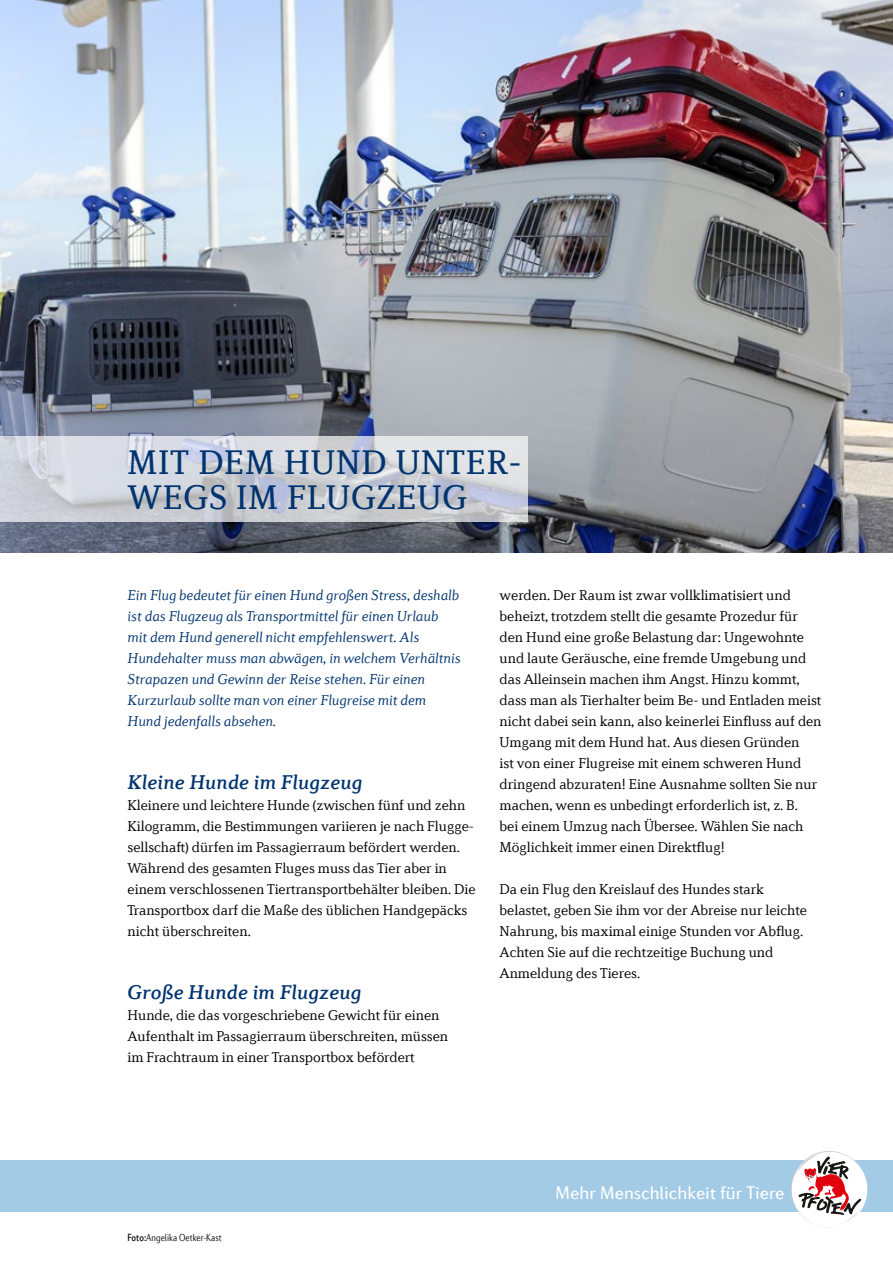
<style>
.page{position:relative;width:893px;height:1263px;background:#fff}
.page>*{position:absolute;margin:0;border:0;box-sizing:border-box;transform-origin:0 0}
.t1{font:36px/34.5px "Diverda Serif Com";letter-spacing:.02em;color:#00346f}
.t2{font:italic 500 21px "Diverda Serif Com";letter-spacing:.01em;color:#00346f}
.t3{font:18.45px "Diverda Sans Com";letter-spacing:-.005em;color:#fff}
.t4{font:300 15px/21px "Diverda Serif Com";letter-spacing:-.005em;color:#000}
.t5{font:italic 300 15px/21px "Diverda Serif Com";letter-spacing:-.005em;color:#00346f}
.t6{font:300 10.5px "Diverda Sans Com";letter-spacing:.005em;color:#000;scale:.8 1}
.s1{font-weight:500}
</style>
<div class="page">
<img style="left:0;top:0;width:893px;height:553px">
<svg style="left:0;top:437px;width:527px;height:85px;background:#cfd2d9"></svg>
<div style="left:0;top:1161px;width:893px;height:51px;background:#a3cbe6"></div>
<svg style="left:792px;top:1151px;width:75px;height:77px"></svg>
<h1 class="t1" style="left:128px;top:445px;width:395px">MIT DEM HUND UNTER-<br>WEGS IM FLUGZEUG</h1>
<p class="t5" style="left:128px;top:584px;width:335px">Ein Flug bedeutet für einen Hund großen Stress, deshalb ist das Flugzeug als Transportmittel für einen Urlaub mit dem Hund generell nicht empfehlenswert. Als Hundehalter muss man abwägen, in welchem Verhältnis Strapazen und Gewinn der Reise stehen. Für einen Kurzurlaub sollte man von einer Flugreise mit dem Hund jedenfalls absehen.</p>
<h2 class="t2" style="left:128px;top:770px;width:236px">Kleine Hunde im Flugzeug</h2>
<p class="t4" style="left:128px;top:794px;width:350px">Kleinere und leichtere Hunde (zwischen fünf und zehn Kilogramm, die Bestimmungen variieren je nach Flugge&shy;sellschaft) dürfen im Passagierraum befördert werden.<br>Während des gesamten Fluges muss das Tier aber in einem verschlossenen Tiertransportbehälter bleiben. Die Transportbox darf die Maße des üblichen Handgepäcks nicht überschreiten.</p>
<h2 class="t2" style="left:128px;top:980px;width:235px">Große Hunde im Flugzeug</h2>
<p class="t4" style="left:128px;top:1004px;width:322px">Hunde, die das vorgeschriebene Gewicht für einen<br>Aufenthalt im Passagierraum überschreiten, müssen im Frachtraum in einer Transportbox befördert</p>
<p class="t4" style="left:500px;top:584px;width:323px">werden. Der Raum ist zwar vollklimatisiert und beheizt, trotzdem stellt die gesamte Prozedur für den Hund eine große Belastung dar: Ungewohnte und laute Geräusche, eine fremde Umgebung und das Alleinsein machen ihm Angst. Hinzu kommt, dass man als Tierhalter beim Be- und Entladen meist nicht dabei sein kann, also keinerlei Einfluss auf den Umgang mit dem Hund hat. Aus diesen Gründen<br>ist von einer Flugreise mit einem schweren Hund dringend abzuraten! Eine Ausnahme sollten Sie nur machen, wenn es unbedingt erforderlich ist, z. B.<br>bei einem Umzug nach Übersee. Wählen Sie nach Möglichkeit immer einen Direktflug!</p>
<p class="t4" style="left:500px;top:878px;width:309px">Da ein Flug den Kreislauf des Hundes stark belastet, geben Sie ihm vor der Abreise nur leichte Nahrung, bis maximal einige Stunden vor Abflug.<br>Achten Sie auf die rechtzeitige Buchung und Anmeldung des Tieres.</p>
<p class="t6" style="left:128px;top:1231px;width:119px"><span class="s1">Foto:</span>Angelika Oetker-Kast</p>
<p class="t3" style="left:555px;top:1182px;width:231px">Mehr Menschlichkeit für Tiere</p>
</div>
